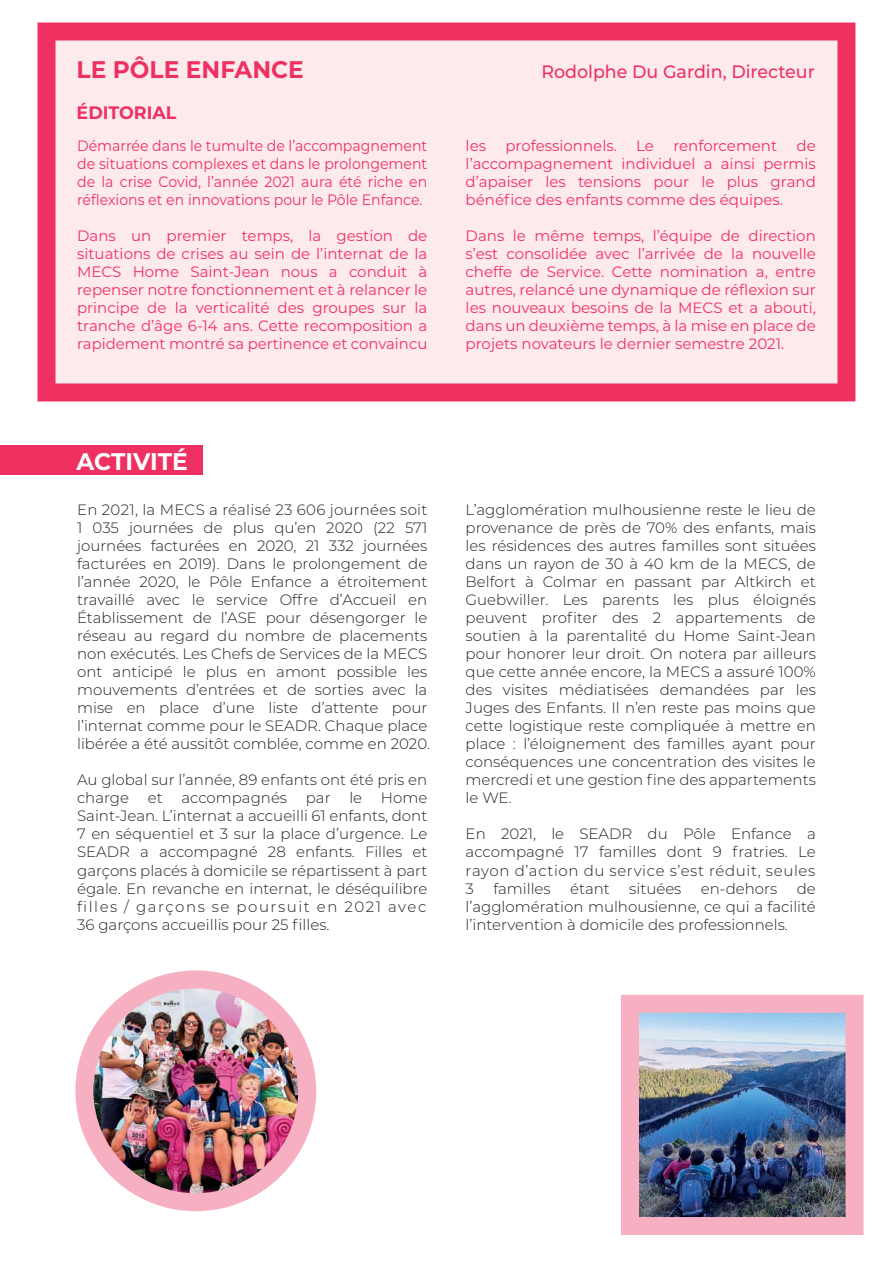
<style>
.page{position:relative;width:893px;height:1263px;background:#fff}
.page>*{position:absolute;margin:0;border:0;box-sizing:border-box;transform-origin:0 0}
.t1{font:700 24px "Montserrat";color:#ee3161}
.t2{font:700 24px "Montserrat";color:#fff}
.t3{font:500 18px "Montserrat";color:#ee3161}
.t4{font:700 18px "Montserrat";color:#ee3161}
.t5{font:300 15px/18px "Montserrat";color:#231f20;text-align:justify}
.t6{font:15px/18px "Montserrat";color:#ee3161;text-align:justify}
.t7{font:15px/18px "Montserrat";color:#ee3161;text-align:justify;scale:.94 1}
</style>
<div class="page">
<svg style="left:38px;top:23px;width:817px;height:378px;background:#fbd1da"></svg>
<div style="left:0;top:445px;width:203px;height:30px;background:#ee3161"></div>
<img style="left:621px;top:994px;width:243px;height:241px">
<img style="left:84px;top:979px;width:223px;height:223px;border-radius:50%">
<div style="left:75px;top:970px;width:241px;height:241px;border:18px solid #f7b0c1;border-radius:50%"></div>
<h1 class="t1" style="left:77px;top:57px;width:229px">LE PÔLE ENFANCE</h1>
<p class="t3" style="left:541px;top:65px;width:275px">Rodolphe Du Gardin, Directeur</p>
<p class="t4" style="left:77px;top:102px;width:101px">ÉDITORIAL</p>
<p class="t7" style="left:77px;top:138px;width:374px">Démarrée dans le tumulte de l’accompagnement de situations complexes et dans le prolongement de la crise Covid, l’année 2021 aura été riche en réflexions et en innovations pour le Pôle Enfance.</p>
<p class="t6" style="left:77px;top:228px;width:352px">Dans un premier temps, la gestion de situations de crises au sein de l’internat de la MECS Home Saint-Jean nous a conduit à repenser notre fonctionnement et à relancer le principe de la verticalité des groupes sur la tranche d’âge 6-14 ans. Cette recomposition a rapidement montré sa pertinence et convaincu</p>
<p class="t6" style="left:466px;top:138px;width:22px">les</p>
<p class="t6" style="left:505px;top:138px;width:113px">professionnels.</p>
<p class="t6" style="left:636px;top:138px;width:19px">Le</p>
<p class="t6" style="left:673px;top:138px;width:105px">renforcement</p>
<p class="t6" style="left:466px;top:138px;width:352px;text-indent:331px">de l’accompagnement individuel a ainsi permis d’apaiser les tensions pour le plus grand bénéfice des enfants comme des équipes.</p>
<p class="t6" style="left:466px;top:228px;width:352px">Dans le même temps, l’équipe de direction s’est consolidée avec l’arrivée de la nouvelle cheffe de Service. Cette nomination a, entre autres, relancé une dynamique de réflexion sur les nouveaux besoins de la MECS et a abouti, dans un deuxième temps, à la mise en place de projets novateurs le dernier semestre 2021.</p>
<h1 class="t2" style="left:77px;top:448px;width:113px">ACTIVITÉ</h1>
<p class="t5" style="left:77px;top:501px;width:354px;text-align:left">En 2021, la MECS a réalisé 23 606 journées soit 1 035 journées de plus qu’en 2020 (22 571 journées facturées en 2020, 21 332 journées facturées en 2019). Dans le prolongement de l’année 2020, le Pôle Enfance a étroitement travaillé avec le service Offre d’Accueil en Établissement de l’ASE pour désengorger le réseau au regard du nombre de placements non exécutés. Les Chefs de Services de la MECS ont anticipé le plus en amont possible les mouvements d’entrées et de sorties avec la mise en place d’une liste d’attente pour l’internat comme pour le SEADR. Chaque place libérée a été aussitôt comblée, comme en 2020.</p>
<p class="t5" style="left:77px;top:771px;width:352px">Au global sur l’année, 89 enfants ont été pris en charge et accompagnés par le Home Saint-Jean. L’internat a accueilli 61 enfants, dont 7 en séquentiel et 3 sur la place d’urgence. Le SEADR a accompagné 28 enfants. Filles et garçons placés à domicile se répartissent à part égale. En revanche en internat, le déséquilibre filles / garçons se poursuit en 2021 avec 36 garçons accueillis pour 25 filles.</p>
<p class="t5" style="left:466px;top:501px;width:352px">L’agglomération mulhousienne reste le lieu de provenance de près de 70% des enfants, mais les résidences des autres familles sont situées dans un rayon de 30 à 40 km de la MECS, de Belfort à Colmar en passant par Altkirch et Guebwiller. Les parents les plus éloignés peuvent profiter des 2 appartements de soutien à la parentalité du Home Saint-Jean pour honorer leur droit. On notera par ailleurs que cette année encore, la MECS a assuré 100% des visites médiatisées demandées par les Juges des Enfants. Il n’en reste pas moins que cette logistique reste compliquée à mettre en place : l’éloignement des familles ayant pour conséquences une concentration des visites le mercredi et une gestion fine des appartements le WE.</p>
<p class="t5" style="left:466px;top:825px;width:352px">En 2021, le SEADR du Pôle Enfance a accompagné 17 familles dont 9 fratries. Le rayon d’action du service s’est réduit, seules 3</p>
<p class="t5" style="left:493px;top:879px;width:59px">familles</p>
<p class="t5" style="left:570px;top:879px;width:41px">étant</p>
<p class="t5" style="left:629px;top:879px;width:54px">situées</p>
<p class="t5" style="left:701px;top:879px;width:78px">en-dehors</p>
<p class="t5" style="left:466px;top:879px;width:352px;text-indent:331px">de l’agglomération mulhousienne, ce qui a facilité l’intervention à domicile des professionnels.</p>
</div>
